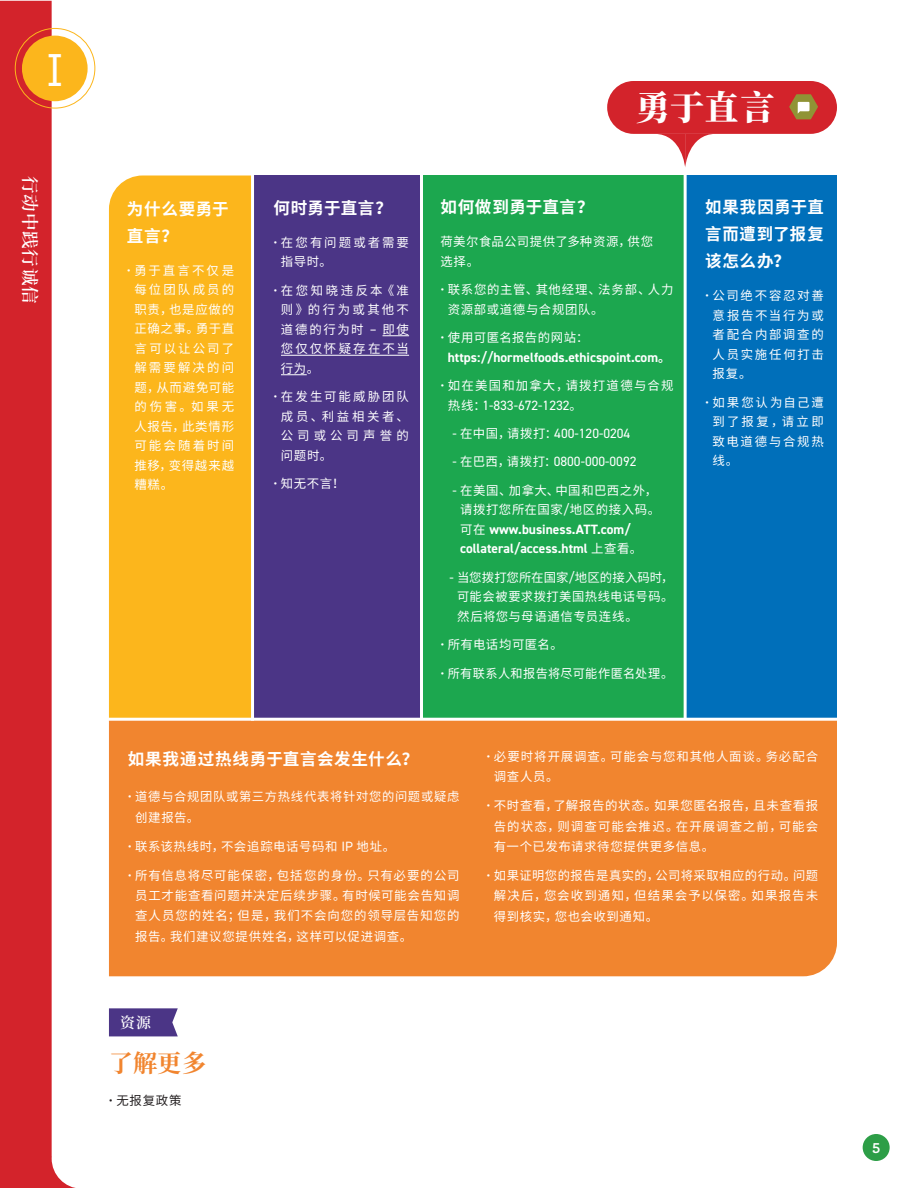
<style>
.page{position:relative;width:918px;height:1188px;background:#fff}
.page>*{position:absolute;margin:0;border:0;box-sizing:border-box;transform-origin:0 0}
.t1{font:500 48.6px "Archer Pro";color:#fff}
.t2{font:900 34.2px "Noto Serif CJ Ksc";color:#fff}
.t3{font:700 24.3px "Noto Serif CJ Ksc";color:#f1852f}
.t4{font:600 17.55px "Noto Serif CJ Ksc";letter-spacing:.05em;color:#fff}
.t5{font:700 16.5px/27px "Noto Sans CJ Ksc";letter-spacing:.04em;color:#fff}
.t6{font:700 15px "Archer Pro";color:#fff}
.t7{font:600 14.85px "Noto Serif CJ Ksc";color:#fff}
.t8{font:700 13.5px/19.5px "DIN2014";color:#fff}
.t9{font:13.5px "DIN2014";color:#fff}
.t10{font:12.45px/19.5px "Noto Sans CJ Ksc";letter-spacing:.065em;color:#fff;text-align:justify}
.t11{font:12.45px/19.5px "Noto Sans CJ Ksc";letter-spacing:.04em;color:#fff}
.t12{font:12.45px "Noto Sans CJ Ksc";letter-spacing:.03em;color:#fff}
.t13{font:12.45px "Noto Sans CJ Ksc";letter-spacing:.1em;color:#fff}
.t14{font:12.45px/19.5px "Noto Sans CJ Ksc";letter-spacing:.165em;color:#fff}
.t15{font:12.45px "Noto Sans CJ Ksc";letter-spacing:.035em;color:#fff}
.t16{font:12.45px "Noto Sans CJ Ksc";letter-spacing:.025em;color:#fff}
.t17{font:12.45px "Noto Sans CJ Ksc";letter-spacing:.065em;color:#231f20}
.s1{font-family:"DIN2014";font-size:13.5px}
.s2{font-family:"Noto Sans CJ Ksc";font-size:12.45px}
.s3{font-family:"Noto Sans CJ Ksc";font-weight:400;font-size:12.45px}
</style>
<div class="page">
<div style="left:686px;top:176px;width:151px;height:545px;background:#006fba"></div>
<div style="left:422px;top:176px;width:263px;height:545px;background:#1ca74f"></div>
<div style="left:254px;top:176px;width:168px;height:545px;background:#4b3586"></div>
<div style="left:109px;top:176px;width:142px;height:542px;background:#fcb61c"></div>
<div style="left:109px;top:721px;width:728px;height:255px;background:#f1852f"></div>
<svg style="left:383px;top:335px;width:26px;height:1px"></svg>
<hr style="left:281px;top:355px;width:128px;height:1px;background:#fff">
<svg style="left:281px;top:374px;width:26px;height:1px"></svg>
<hr style="left:96px;top:718px;width:786px;height:3px;background:#fff">
<hr style="left:420px;top:163px;width:3px;height:556px;background:#fff">
<hr style="left:684px;top:163px;width:3px;height:556px;background:#fff">
<div style="left:863px;top:1134px;width:27px;height:27px;background:#2d9e47;border-radius:50%"></div>
<svg style="left:0;top:1px;width:81px;height:1187px;fill:#d3232b"></svg>
<div style="left:22px;top:36px;width:66px;height:65px;background:#fcb61c;border-radius:50%"></div>
<div style="left:15px;top:28px;width:80px;height:80px;border:1px solid #fcb61c;border-radius:50%"></div>
<div style="left:607px;top:81px;width:230px;height:53px;background:#d3232b;border-radius:26px"></div>
<svg style="left:789px;top:94px;width:29px;height:25px"></svg>
<svg style="left:658px;top:134px;width:55px;height:33px"></svg>
<svg style="left:109px;top:1008px;width:69px;height:28px;background:#55408c"></svg>
<h1 class="t1" style="left:47px;top:35px;width:18px">I</h1>
<h3 class="t4" style="left:40px;top:176px;width:130px;rotate:90deg">行动中践行诚信</h3>
<h3 class="t5" style="left:127px;top:195px;width:103px">为什么要勇于直言？</h3>
<p class="t10" style="left:134px;top:260px;width:101px;text-indent:-7px"><span class="s1">•</span> 勇于直言不仅是每位团队成员的职责，也是应做的正确之事。勇于直言可以让公司了解需要解决的问题，从而避免可能的伤害。如果无人报告，此类情形可能会随着时间推移，变得越来越糟糕。</p>
<h3 class="t5" style="left:274px;top:195px;width:120px">何时勇于直言？</h3>
<p class="t14" style="left:281px;top:233px;width:130px;text-indent:-7px"><span class="s1">•</span> 在您有问题或者需要指导时。</p>
<p class="t10" style="left:281px;top:281px;width:130px;text-indent:-7px"><span class="s1">•</span> 在您知晓违反本《准则》的行为或其他不道德的行为时 <span class="s1">–</span> 即使您仅仅怀疑存在不当行为。</p>
<p class="t10" style="left:281px;top:387px;width:130px;text-indent:-7px"><span class="s1">•</span> 在发生可能威胁团队成员、利益相关者、公司或公司声誉的问题时。</p>
<p class="t10" style="left:274px;top:474px;width:72px"><span class="s1">•</span> 知无不言！</p>
<h2 class="t2" style="left:636px;top:88px;width:141px">勇于直言</h2>
<h3 class="t5" style="left:440px;top:194px;width:155px">如何做到勇于直言？</h3>
<p class="t11" style="left:440px;top:232px;width:214px">荷美尔食品公司提供了多种资源，供您选择。</p>
<p class="t10" style="left:448px;top:280px;width:227px;text-indent:-7px"><span class="s1">•</span> 联系您的主管、其他经理、法务部、人力资源部或道德与合规团队。</p>
<p class="t15" style="left:440px;top:331px;width:150px"><span class="s1">•</span> 使用可匿名报告的网站：</p>
<p class="t8" style="left:448px;top:347px;width:224px">https://hormelfoods.ethicspoint.com<span class="s2">。</span></p>
<p class="t13" style="left:440px;top:378px;width:235px"><span class="s1">•</span> 如在美国和加拿大，请拨打道德与合规</p>
<p class="t9" style="left:448px;top:396px;width:136px"><span class="s2">热线：</span>1-833-672-1232<span class="s2">。</span></p>
<p class="t9" style="left:452px;top:425px;width:180px">- <span class="s2">在中国，请拨打：</span>400-120-0204</p>
<p class="t9" style="left:452px;top:453px;width:186px">- <span class="s2">在巴西，请拨打：</span>0800-000-0092</p>
<p class="t11" style="left:452px;top:481px;width:209px;text-align:right"><span class="s1">-</span> 在美国、加拿大、中国和巴西之外，请拨打您所在国家<span class="s1">/</span>地区的接入码。</p>
<p class="t8" style="left:460px;top:519px;width:184px"><span class="s3">可在</span> www.business.ATT.com/ collateral/access.html <span class="s3">上查看。</span></p>
<p class="t10" style="left:457px;top:568px;width:218px;text-indent:-8px"><span class="s1">-</span> 当您拨打您所在国家<span class="s1">/</span>地区的接入码时，可能会被要求拨打美国热线电话号码。然后将您与母语通信专员连线。</p>
<p class="t16" style="left:440px;top:638px;width:124px"><span class="s1">•</span> 所有电话均可匿名。</p>
<p class="t12" style="left:440px;top:666px;width:234px"><span class="s1">•</span> 所有联系人和报告将尽可能作匿名处理。</p>
<h3 class="t5" style="left:705px;top:194px;width:120px;text-align:justify">如果我因勇于直言而遭到了报复该怎么办？</h3>
<p class="t10" style="left:713px;top:286px;width:113px;text-indent:-7px"><span class="s1">•</span> 公司绝不容忍对善意报告不当行为或者配合内部调查的人员实施任何打击报复。</p>
<p class="t10" style="left:713px;top:393px;width:113px;text-indent:-7px"><span class="s1">•</span> 如果您认为自己遭到了报复，请立即致电道德与合规热线。</p>
<h3 class="t5" style="left:128px;top:746px;width:292px">如果我通过热线勇于直言会发生什么？</h3>
<p class="t10" style="left:135px;top:787px;width:326px;line-height:20.2px;text-indent:-7px"><span class="s1">•</span> 道德与合规团队或第三方热线代表将针对您的问题或疑虑创建报告。</p>
<p class="t10" style="left:128px;top:837px;width:269px"><span class="s1">•</span> 联系该热线时，不会追踪电话号码和 <span class="s1">IP</span> 地址。</p>
<p class="t10" style="left:135px;top:866px;width:326px;line-height:20.2px;text-indent:-7px"><span class="s1">•</span> 所有信息将尽可能保密，包括您的身份。只有必要的公司员工才能查看问题并决定后续步骤。有时候可能会告知调查人员您的姓名；但是，我们不会向您的领导层告知您的报告。我们建议您提供姓名，这样可以促进调查。</p>
<p class="t10" style="left:494px;top:747px;width:326px;line-height:20.2px;text-indent:-7px"><span class="s1">•</span> 必要时将开展调查。可能会与您和其他人面谈。务必配合调查人员。</p>
<p class="t10" style="left:494px;top:796px;width:326px;line-height:20.2px;text-indent:-7px"><span class="s1">•</span> 不时查看，了解报告的状态。如果您匿名报告，且未查看报告的状态，则调查可能会推迟。在开展调查之前，可能会有一个已发布请求待您提供更多信息。</p>
<p class="t10" style="left:494px;top:866px;width:326px;line-height:20.2px;text-indent:-7px"><span class="s1">•</span> 如果证明您的报告是真实的，公司将采取相应的行动。问题解决后，您会收到通知，但结果会予以保密。如果报告未得到核实，您也会收到通知。</p>
<p class="t7" style="left:120px;top:1014px;width:32px">资源</p>
<h3 class="t3" style="left:109px;top:1049px;width:99px">了解更多</h3>
<p class="t17" style="left:109px;top:1093px;width:74px"><span class="s1">•</span> 无报复政策</p>
<p class="t6" style="left:872px;top:1136px;width:10px">5</p>
</div>
